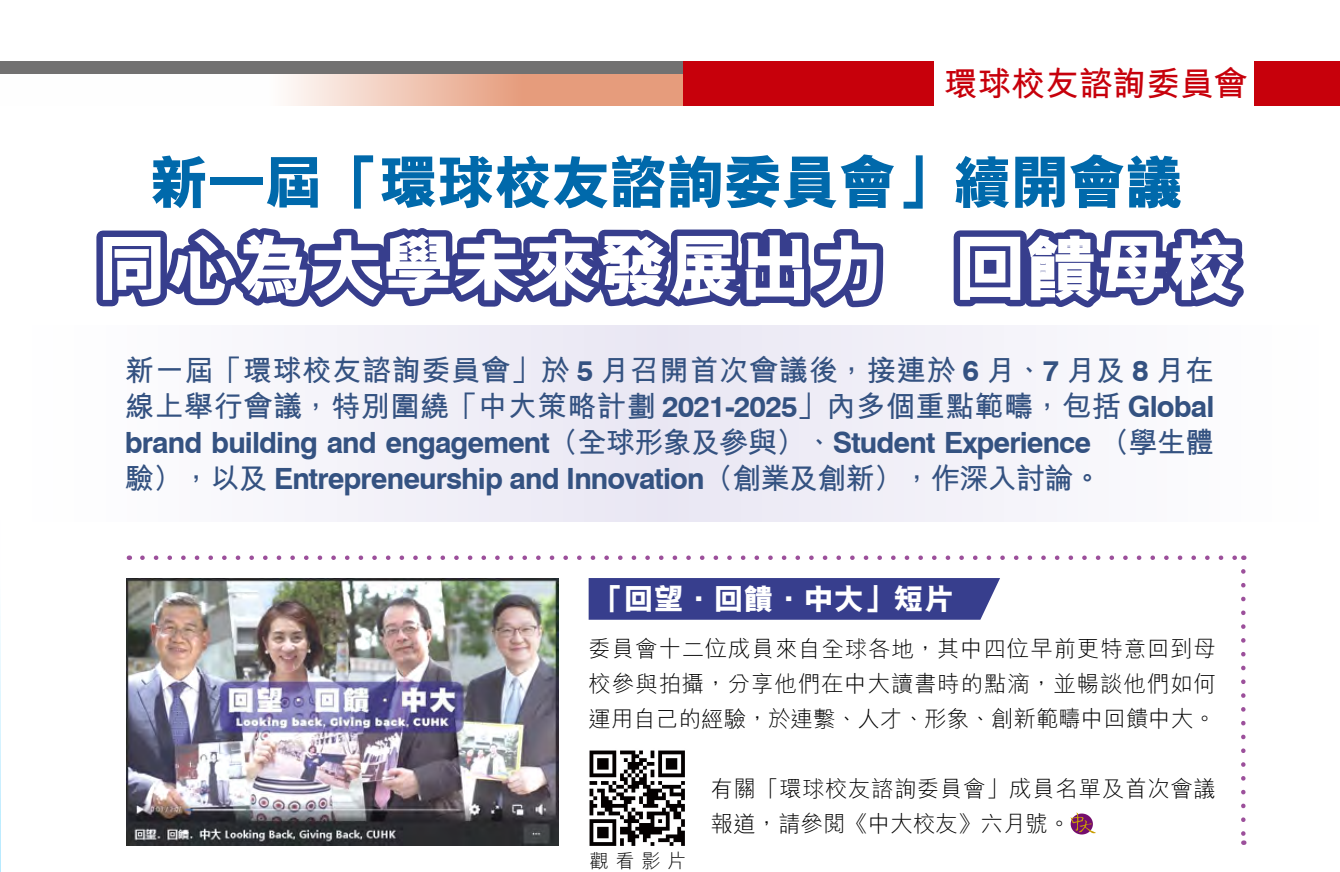
<style>
.page{position:relative;width:1340px;height:872px;background:#fff}
.page>*{position:absolute;margin:0;border:0;box-sizing:border-box;transform-origin:0 0}
.t1{font:800 73.35px "M Hei HK";letter-spacing:-.025em;color:#fff}
.t2{font:800 58.73px "M Hei HK";letter-spacing:-.025em;color:#0069ab}
.t3{font:700 33.75px "M Hei HK";color:#c7000b}
.t4{font:800 29.93px "M Hei HK";color:#fff}
.t5{font:700 29.25px/36px "Swiss 721 BT";letter-spacing:-.03em;color:#345281}
.t6{font:700 29.25px/36px "M Hei HK";letter-spacing:.02em;color:#345281}
.t7{font:300 22.5px/34.9px "M Hei HK";letter-spacing:.025em;color:#000;text-align:justify}
.t8{font:300 19.12px "M Hei HK";color:#000}
.s1{font-family:"Swiss 721 BT"}
.s2{font-family:"M Hei HK"}
</style>
<div class="page">
<div style="left:1254px;top:61px;width:85px;height:44px;background:#c7000b"></div>
<div style="left:0;top:61px;width:818px;height:13px;background:#727171"></div>
<div style="left:683px;top:61px;width:250px;height:44px;background:#c7000b"></div>
<hr style="left:0;top:74px;width:1px;height:31px;background:#94adc9">
<div style="left:0;top:325px;width:1339px;height:196px;background:#f5f4fa"></div>
<img style="left:0;top:613px;width:1px;height:258px">
<svg style="left:96px;top:74px;width:796px;height:234px"></svg>
<svg style="left:953px;top:228px;width:291px;height:80px;background:#52589c"></svg>
<svg style="left:1070px;top:813px;width:22px;height:21px"></svg>
<svg style="left:1070px;top:812px;width:24px;height:20px"></svg>
<img style="left:127px;top:578px;width:432px;height:267px">
<svg style="left:142px;top:555px;width:1094px;height:4px"></svg>
<svg style="left:1241px;top:571px;width:4px;height:273px"></svg>
<div style="left:588px;top:578px;width:412px;height:41px;background:#373e8d"></div>
<img style="left:589px;top:750px;width:96px;height:96px">
<h3 class="t3" style="left:943px;top:59px;width:305px">環球校友諮詢委員會</h3>
<h2 class="t2" style="left:150px;top:153px;width:1035px">新一屆「環球校友諮詢委員會」續開會議</h2>
<h1 class="t1" style="left:95px;top:231px;width:1148px">同心為大學未來發展出力 回饋母校</h1>
<h3 class="t6" style="left:125px;top:349px;width:1091px">新一屆「環球校友諮詢委員會」於 <span class="s1">5</span> 月召開首次會議後，接連於 <span class="s1">6</span> 月、<span class="s1">7</span> 月及 <span class="s1">8</span> 月在線上舉行會議，特別圍繞「中大策略計劃 <span class="s1">2021-2025</span>」內多個重點範疇，包括 <span class="s1">Global</span></h3>
<h3 class="t5" style="left:125px;top:424px;width:1091px">brand building and engagement<span class="s2">（全球形象及參與）、</span>Student Experience <span class="s2">（學生體驗），以及</span> Entrepreneurship and Innovation<span class="s2">（創業及創新），作深入討論。</span></h3>
<h3 class="t4" style="left:594px;top:583px;width:361px">「回望．回饋．中大」短片</h3>
<p class="t7" style="left:588px;top:630px;width:629px">委員會十二位成員來自全球各地，其中四位早前更特意回到母校參與拍攝，分享他們在中大讀書時的點滴，並暢談他們如何運用自己的經驗，於連繫、人才、形象、創新範疇中回饋中大。</p>
<p class="t8" style="left:589px;top:850px;width:98px">觀看影片</p>
<p class="t7" style="left:710px;top:770px;width:507px">有關「環球校友諮詢委員會」成員名單及首次會議報道，請參閱《中大校友》六月號。</p>
</div>
